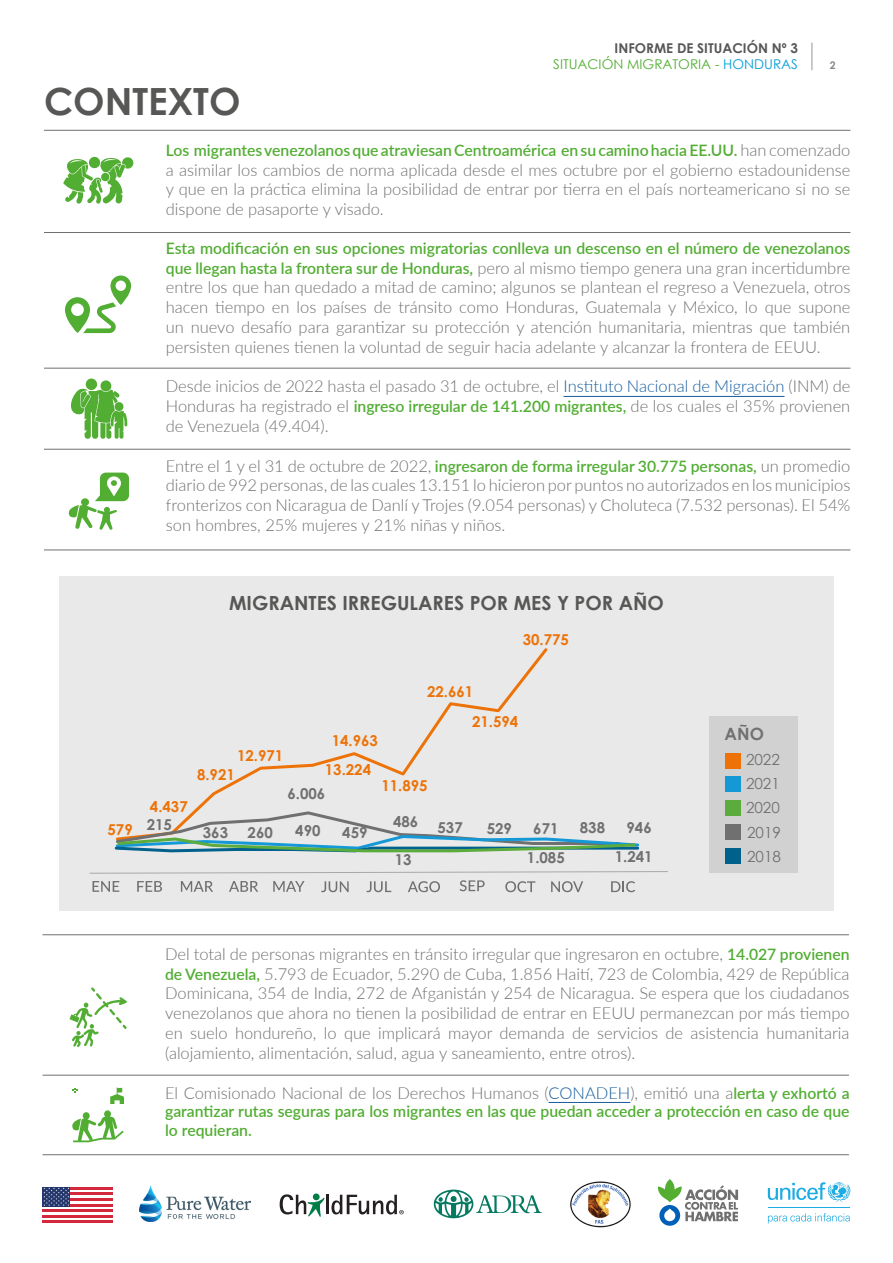
<style>
.page{position:relative;width:893px;height:1263px;background:#fff}
.page>*{position:absolute;margin:0;border:0;box-sizing:border-box;transform-origin:0 0}
.t1{font:700 37.5px "Century Gothic";color:#575756}
.t2{font:700 19.5px "Century Gothic";color:#575756}
.t3{font:700 16.95px "Century Gothic";color:#707070}
.t4{font:300 16.5px/19.8px "Lato";color:#707070;text-align:justify}
.t5{font:600 15.75px/18.9px "Lato";color:#52ad33}
.t6{font:15.3px "Century Gothic";color:#707070}
.t7{font:700 15px "Century Gothic";color:#ed7308}
.t8{font:700 15px/28.7px "Century Gothic";color:#707070;text-align:center}
.t9{font:700 13.5px/16.5px "Century Gothic";color:#575756;text-align:right}
.t10{font:700 10.5px "Century Gothic";color:#87898c}
.s1{font-weight:400;color:#52ae32}
.s2{font-weight:400;color:#049cd9}
.s3{font-weight:300;font-size:16.5px;color:#707070}
.s4{font-weight:600;font-size:15.75px;color:#52ad33}
.s5{color:#175d9e}
</style>
<div class="page">
<svg style="left:811px;top:43px;width:1px;height:27px"></svg>
<svg style="left:768px;top:1182px;width:82px;height:20px"></svg>
<hr style="left:768px;top:1208px;width:82px;height:1px;background:#1cabe3">
<svg style="left:768px;top:1213px;width:82px;height:10px"></svg>
<svg style="left:433px;top:1189px;width:109px;height:29px"></svg>
<hr style="left:326px;top:1195px;width:3px;height:19px;background:#241f21">
<svg style="left:280px;top:1193px;width:44px;height:24px"></svg>
<svg style="left:331px;top:1195px;width:73px;height:19px"></svg>
<img style="left:570px;top:1181px;width:61px;height:47px">
<img style="left:140px;top:1185px;width:111px;height:37px">
<svg style="left:658px;top:1179px;width:80px;height:47px"></svg>
<hr style="left:43px;top:1187px;width:70px;height:2px;background:#d4293d">
<hr style="left:43px;top:1192px;width:70px;height:3px;background:#d4293d">
<hr style="left:43px;top:1198px;width:70px;height:3px;background:#d4293d">
<hr style="left:43px;top:1204px;width:70px;height:2px;background:#d4293d">
<hr style="left:43px;top:1209px;width:70px;height:3px;background:#d4293d">
<hr style="left:43px;top:1215px;width:70px;height:3px;background:#d4293d">
<hr style="left:43px;top:1220px;width:70px;height:3px;background:#d4293d">
<div style="left:43px;top:1187px;width:27px;height:19px;background:#24366b"></div>
<svg style="left:44px;top:1187px;width:25px;height:19px"></svg>
<div style="left:59px;top:576px;width:774px;height:334px;background:#e9e9e9"></div>
<div style="left:709px;top:716px;width:89px;height:157px;background:#d1d1d1"></div>
<hr style="left:563px;top:396px;width:221px;height:1px;background:#175d9e">
<hr style="left:548px;top:1102px;width:82px;height:1px;background:#175d9e">
<hr style="left:44px;top:232px;width:806px;height:1px;background:#707070">
<hr style="left:44px;top:130px;width:806px;height:1px;background:#707070">
<hr style="left:44px;top:368px;width:806px;height:1px;background:#707070">
<hr style="left:44px;top:449px;width:806px;height:1px;background:#707070">
<hr style="left:43px;top:1154px;width:806px;height:1px;background:#707070">
<hr style="left:43px;top:1075px;width:806px;height:1px;background:#707070">
<hr style="left:44px;top:550px;width:806px;height:1px;background:#707070">
<hr style="left:43px;top:934px;width:806px;height:1px;background:#707070">
<svg style="left:65px;top:275px;width:66px;height:58px"></svg>
<svg style="left:68px;top:473px;width:61px;height:57px"></svg>
<svg style="left:72px;top:1088px;width:5px;height:5px"></svg>
<svg style="left:72px;top:1110px;width:52px;height:32px"></svg>
<svg style="left:110px;top:1087px;width:14px;height:17px"></svg>
<svg style="left:71px;top:380px;width:56px;height:59px"></svg>
<div style="left:115px;top:402px;width:8px;height:9px;background:#52ad33;border-radius:50%"></div>
<svg style="left:69px;top:987px;width:58px;height:60px"></svg>
<svg style="left:63px;top:156px;width:71px;height:48px"></svg>
<svg style="left:89px;top:871px;width:579px;height:3px"></svg>
<svg style="left:194px;top:648px;width:354px;height:162px"></svg>
<svg style="left:114px;top:810px;width:526px;height:43px"></svg>
<svg style="left:93px;top:881px;width:26px;height:11px"></svg>
<svg style="left:137px;top:881px;width:25px;height:11px"></svg>
<svg style="left:181px;top:881px;width:32px;height:11px"></svg>
<svg style="left:229px;top:881px;width:29px;height:11px"></svg>
<svg style="left:273px;top:881px;width:32px;height:11px"></svg>
<svg style="left:321px;top:881px;width:28px;height:11px"></svg>
<svg style="left:367px;top:881px;width:24px;height:11px"></svg>
<svg style="left:408px;top:881px;width:32px;height:11px"></svg>
<svg style="left:460px;top:880px;width:25px;height:11px"></svg>
<svg style="left:505px;top:881px;width:30px;height:11px"></svg>
<svg style="left:551px;top:881px;width:32px;height:11px"></svg>
<svg style="left:611px;top:881px;width:24px;height:11px"></svg>
<div style="left:726px;top:825px;width:15px;height:15px;background:#707070"></div>
<div style="left:726px;top:801px;width:15px;height:15px;background:#5cab3d"></div>
<div style="left:726px;top:848px;width:15px;height:15px;background:#00618c"></div>
<div style="left:726px;top:753px;width:15px;height:16px;background:#ed7308"></div>
<div style="left:726px;top:777px;width:15px;height:15px;background:#1499d6"></div>
<p class="t1" style="left:44px;top:73px;width:198px">CONTEXTO</p>
<p class="t9" style="left:553px;top:39px;width:246px">INFORME DE SITUACIÓN Nº 3<br><span class="s1">SITUACIÓN MIGRATORIA -</span> <span class="s2">HONDURAS</span></p>
<p class="t10" style="left:830px;top:57px;width:7px">2</p>
<p class="t5" style="left:166px;top:140px;width:686px">Los migrantes venezolanos que atraviesan Centroamérica en su camino hacia EE.UU. <span class="s3">han comenzado</span></p>
<p class="t4" style="left:166px;top:159px;width:686px">a asimilar los cambios de norma aplicada desde el mes octubre por el gobierno estadounidense y que en la práctica elimina la posibilidad de entrar por tierra en el país norteamericano si no se dispone de pasaporte y visado.</p>
<p class="t5" style="left:166px;top:238px;width:686px">Esta modificación en sus opciones migratorias conlleva un descenso en el número de venezolanos</p>
<p class="t4" style="left:166px;top:257px;width:686px"><span class="s4">que llegan hasta la frontera sur de Honduras,</span> pero al mismo tiempo genera una gran incertidumbre entre los que han quedado a mitad de camino; algunos se plantean el regreso a Venezuela, otros hacen tiempo en los países de tránsito como Honduras, Guatemala y México, lo que supone un nuevo desafío para garantizar su protección y atención humanitaria, mientras que también persisten quienes tienen la voluntad de seguir hacia adelante y alcanzar la frontera de EEUU.</p>
<p class="t4" style="left:166px;top:376px;width:686px">Desde inicios de 2022 hasta el pasado 31 de octubre, el <span class="s5">Instituto Nacional de Migración</span> (INM) de Honduras ha registrado el <span class="s4">ingreso irregular de 141.200 migrantes,</span> de los cuales el 35% provienen de Venezuela (49.404).</p>
<p class="t5" style="left:166px;top:456px;width:686px"><span class="s3">Entre el 1 y el 31 de octubre de 2022,</span> ingresaron de forma irregular 30.775 personas, <span class="s3">un promedio</span></p>
<p class="t4" style="left:166px;top:475px;width:686px">diario de 992 personas, de las cuales 13.151 lo hicieron por puntos no autorizados en los municipios fronterizos con Nicaragua de Danlí y Trojes (9.054 personas) y Choluteca (7.532 personas). El 54% son hombres, 25% mujeres y 21% niñas y niños.</p>
<p class="t2" style="left:229px;top:589px;width:436px">MIGRANTES IRREGULARES POR MES Y POR AÑO</p>
<p class="t7" style="left:523px;top:628px;width:48px">30.775</p>
<p class="t7" style="left:108px;top:818px;width:27px">579</p>
<p class="t7" style="left:150px;top:795px;width:39px">4.437</p>
<p class="t8" style="left:147px;top:810px;width:27px">215</p>
<p class="t7" style="left:427px;top:680px;width:48px">22.661</p>
<p class="t7" style="left:237px;top:744px;width:48px">12.971</p>
<p class="t7" style="left:332px;top:730px;width:48px">14.963</p>
<p class="t7" style="left:197px;top:763px;width:39px">8.921</p>
<p class="t7" style="left:325px;top:758px;width:48px">13.224</p>
<p class="t8" style="left:287px;top:779px;width:39px">6.006</p>
<p class="t8" style="left:203px;top:818px;width:27px">363</p>
<p class="t8" style="left:248px;top:818px;width:27px">260</p>
<p class="t8" style="left:295px;top:816px;width:27px">490</p>
<p class="t8" style="left:342px;top:817px;width:27px">459</p>
<p class="t7" style="left:381px;top:774px;width:48px">11.895</p>
<p class="t8" style="left:393px;top:806px;width:27px">486</p>
<p class="t8" style="left:395px;top:844px;width:18px">13</p>
<p class="t7" style="left:472px;top:711px;width:48px">21.594</p>
<p class="t8" style="left:438px;top:813px;width:27px">537</p>
<p class="t8" style="left:487px;top:814px;width:27px">529</p>
<p class="t8" style="left:527px;top:814px;width:39px">671<br>1.085</p>
<p class="t8" style="left:580px;top:813px;width:27px">838</p>
<p class="t8" style="left:615px;top:813px;width:39px;text-align:right">946<br>1.241</p>
<p class="t3" style="left:725px;top:721px;width:41px">AÑO</p>
<p class="t6" style="left:746px;top:749px;width:35px">2022</p>
<p class="t6" style="left:746px;top:773px;width:35px">2021</p>
<p class="t6" style="left:746px;top:797px;width:35px">2020</p>
<p class="t6" style="left:747px;top:822px;width:35px">2019</p>
<p class="t6" style="left:747px;top:846px;width:35px">2018</p>
<p class="t4" style="left:165px;top:943px;width:686px">Del total de personas migrantes en tránsito irregular que ingresaron en octubre, <span class="s4">14.027 provienen de Venezuela,</span> 5.793 de Ecuador, 5.290 de Cuba, 1.856 Haití, 723 de Colombia, 429 de República Dominicana, 354 de India, 272 de Afganistán y 254 de Nicaragua. Se espera que los ciudadanos venezolanos que ahora no tienen la posibilidad de entrar en EEUU permanezcan por más tiempo en suelo hondureño, lo que implicará mayor demanda de servicios de asistencia humanitaria (alojamiento, alimentación, salud, agua y saneamiento, entre otros).</p>
<p class="t4" style="left:165px;top:1082px;width:686px">El Comisionado Nacional de los Derechos Humanos (<span class="s5">CONADEH</span>), emitió una a<span class="s4">lerta y exhortó a</span></p>
<p class="t5" style="left:165px;top:1101px;width:686px">garantizar rutas seguras para los migrantes en las que puedan acceder a protección en caso de que lo requieran.</p>
</div>
